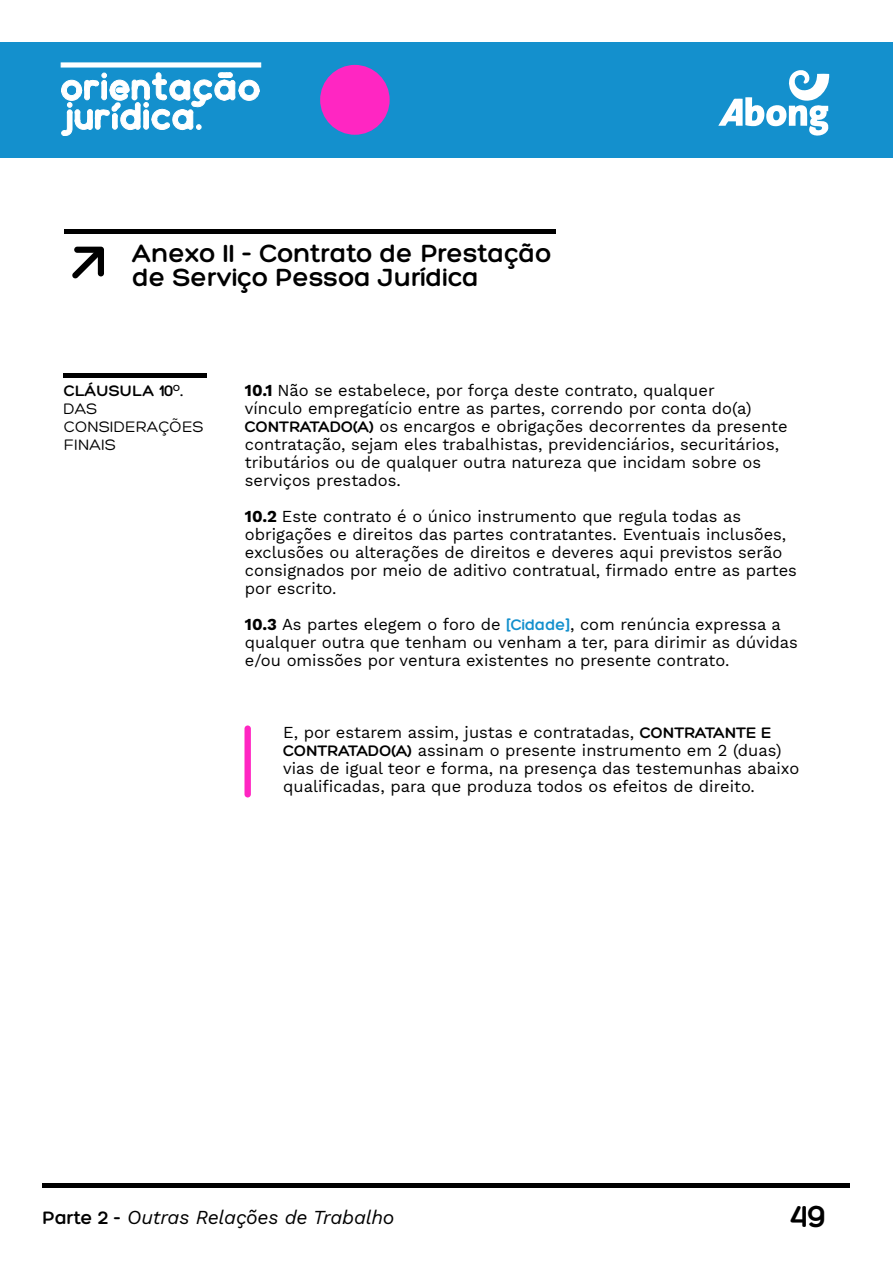
<style>
.page{position:relative;width:893px;height:1263px;background:#fff}
.page>*{position:absolute;margin:0;border:0;box-sizing:border-box;transform-origin:0 0}
.t1{font:700 33px "Hero";color:#000}
.t2{font:700 27px/24px "Hero";color:#000}
.t3{font:italic 19.5px "Work Sans";letter-spacing:-.01em;color:#000}
.t4{font:16.5px/18px "Work Sans";color:#000}
.t5{font:16.5px/18px "Hero";letter-spacing:.01em;color:#000}
.s1{font-weight:700}
.s2{font-family:"Hero";font-weight:700}
.s3{font-family:"Hero";font-weight:700;color:#1490cd}
.s4{font-family:"Hero";font-weight:700;font-style:normal}
</style>
<div class="page">
<hr style="left:43px;top:1184px;width:807px;height:4px;background:#000">
<div style="left:0;top:43px;width:893px;height:115px;background:#1490cd"></div>
<svg style="left:320px;top:65px;width:70px;height:70px"></svg>
<hr style="left:61px;top:63px;width:200px;height:4px;background:#fff">
<svg style="left:61px;top:73px;width:198px;height:63px"></svg>
<svg style="left:718px;top:70px;width:111px;height:66px"></svg>
<svg style="left:72px;top:247px;width:32px;height:32px"></svg>
<hr style="left:64px;top:373px;width:143px;height:4px;background:#000">
<div style="left:244px;top:725px;width:7px;height:72px;background:#ff26c2;border-radius:3px"></div>
<hr style="left:64px;top:230px;width:491px;height:4px;background:#000">
<h2 class="t2" style="left:133px;top:243px;width:420px">Anexo II - Contrato de Prestação de Serviço Pessoa Jurídica</h2>
<p class="t5" style="left:64px;top:382px;width:141px"><span class="s1">CLÁUSULA 10</span><sup>O</sup><span class="s1">.<br></span>DAS<br>CONSIDERAÇÕES<br>FINAIS</p>
<p class="t4" style="left:245px;top:381px;width:544px">10.1 Não se estabelece, por força deste contrato, qualquer<br>vínculo empregatício entre as partes, correndo por conta do(a)<br><span class="s2">CONTRATADO(A)</span> os encargos e obrigações decorrentes da presente contratação, sejam eles trabalhistas, previdenciários, securitários, tributários ou de qualquer outra natureza que incidam sobre os serviços prestados.</p>
<p class="t4" style="left:245px;top:507px;width:553px">10.2 Este contrato é o único instrumento que regula todas as obrigações e direitos das partes contratantes. Eventuais inclusões, exclusões ou alterações de direitos e deveres aqui previstos serão consignados por meio de aditivo contratual, firmado entre as partes por escrito.</p>
<p class="t4" style="left:245px;top:615px;width:554px">10.3 As partes elegem o foro de <span class="s3">[Cidade]</span>, com renúncia expressa a qualquer outra que tenham ou venham a ter, para dirimir as dúvidas e/ou omissões por ventura existentes no presente contrato.</p>
<p class="t4" style="left:283px;top:723px;width:518px">E, por estarem assim, justas e contratadas, <span class="s2">CONTRATANTE E CONTRATADO(A)</span> assinam o presente instrumento em 2 (duas) vias de igual teor e forma, na presença das testemunhas abaixo qualificadas, para que produza todos os efeitos de direito.</p>
<p class="t3" style="left:43px;top:1203px;width:353px"><span class="s4">Parte 2 -</span> Outras Relações de Trabalho</p>
<h1 class="t1" style="left:791px;top:1198px;width:37px">49</h1>
</div>
